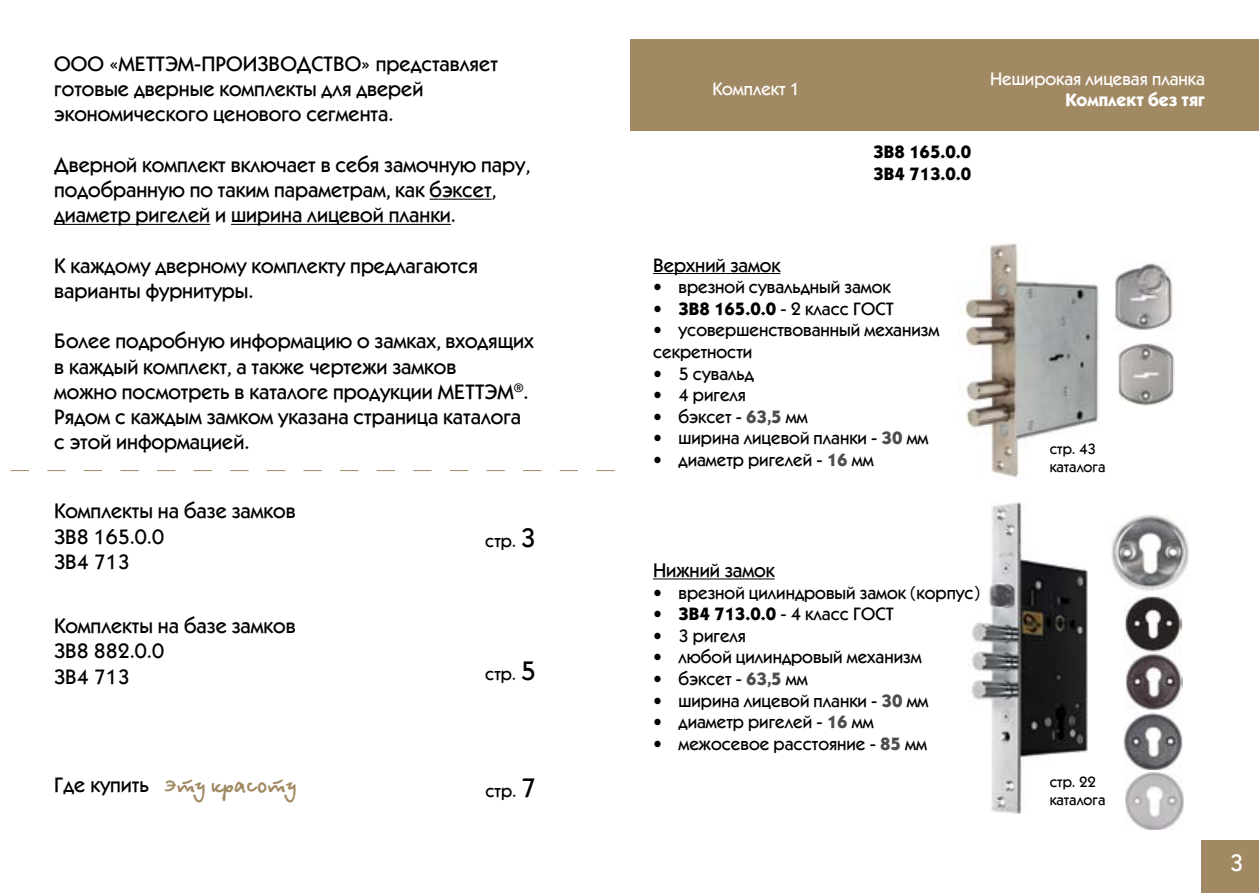
<style>
.page{position:relative;width:1259px;height:893px;background:#fff}
.page>*{position:absolute;margin:0;border:0;box-sizing:border-box;transform-origin:0 0}
.t1{font:700 27px "Betina Script CTT";color:#a18963}
.t2{font:500 24px "Kabel CTT";color:#fff}
.t3{font:500 21px/25.2px "Kabel CTT";color:#000}
.t4{font:500 19.5px "Kabel CTT";color:#000}
.t5{font:500 18px/21.6px "Kabel CTT";color:#000}
.t6{font:500 18px/21.6px "Kabel CTT";color:#000}
.t7{font:500 18px "Kabel CTT";color:#fff}
.t8{font:500 18px "Kabel CTT";color:#fff}
.t9{font:500 15px/18px "Kabel CTT";color:#000}
.s1{font-size:27px}
.s2{font-family:"Kabel CTT";font-weight:500;font-size:21px;color:#000}
.s3{font-style:inherit}
.s4{color:#4d4d4f}
</style>
<div class="page">
<hr style="left:429px;top:199px;width:62px;height:1px;background:#000">
<hr style="left:54px;top:224px;width:156px;height:1px;background:#000">
<hr style="left:231px;top:224px;width:220px;height:1px;background:#000">
<svg style="left:11px;top:470px;width:603px;height:1px"></svg>
<div style="left:630px;top:39px;width:629px;height:92px;background:#a18963"></div>
<img style="left:971px;top:502px;width:117px;height:312px">
<hr style="left:653px;top:273px;width:127px;height:1px;background:#000">
<hr style="left:653px;top:578px;width:122px;height:1px;background:#000">
<img style="left:961px;top:243px;width:139px;height:235px">
<img style="left:1115px;top:263px;width:58px;height:67px">
<img style="left:1118px;top:343px;width:56px;height:62px">
<img style="left:1111px;top:514px;width:77px;height:77px">
<img style="left:1123px;top:596px;width:58px;height:56px">
<img style="left:1125px;top:653px;width:57px;height:57px">
<img style="left:1123px;top:712px;width:59px;height:58px">
<img style="left:1125px;top:771px;width:58px;height:59px">
<div style="left:1202px;top:841px;width:57px;height:52px;background:#a18963"></div>
<p class="t3" style="left:54px;top:51px;width:445px">ООО «МЕТТЭМ-ПРОИЗВОДСТВО» представляет готовые дверные комплекты для дверей экономического ценового сегмента.</p>
<p class="t3" style="left:54px;top:152px;width:477px">Дверной комплект включает в себя замочную пару, подобранную по таким параметрам, как бэксет, диаметр ригелей и ширина лицевой планки.</p>
<p class="t3" style="left:54px;top:253px;width:425px">К каждому дверному комплекту предлагаются варианты фурнитуры.</p>
<p class="t3" style="left:54px;top:328px;width:481px">Более подробную информацию о замках, входящих в каждый комплект, а также чертежи замков<br>можно посмотреть в каталоге продукции МЕТТЭМ<sup>®</sup>.<br>Рядом с каждым замком указана страница каталога с этой информацией.</p>
<p class="t3" style="left:54px;top:498px;width:243px">Комплекты на базе замков<br>ЗВ8 165.0.0<br>ЗВ4 713</p>
<p class="t3" style="left:54px;top:613px;width:243px">Комплекты на базе замков<br>ЗВ8 882.0.0<br>ЗВ4 713</p>
<p class="t5" style="left:485px;top:530px;width:52px">стр. <span class="s1">3</span></p>
<p class="t5" style="left:485px;top:663px;width:52px">стр. <span class="s1">5</span></p>
<p class="t1" style="left:54px;top:767px;width:244px"><span class="s2">Где купить</span> эту красоту</p>
<p class="t5" style="left:485px;top:780px;width:52px">стр. <span class="s1">7</span></p>
<p class="t7" style="left:712px;top:79px;width:89px">Комплект 1</p>
<p class="t6" style="left:873px;top:141px;width:99px">ЗВ8 165.0.0<br>ЗВ4 713.0.0</p>
<p class="t7" style="left:990px;top:69px;width:216px">Неширокая лицевая планка</p>
<p class="t8" style="left:1065px;top:90px;width:141px">Комплект без тяг</p>
<p class="t4" style="left:653px;top:254px;width:129px">Верхний замок</p>
<p class="t5" style="left:653px;top:276px;width:239px">• врезной сувальдный замок</p>
<p class="t6" style="left:653px;top:298px;width:242px">• ЗВ8 165.0.0 <span class="s3">- 2 класс ГОСТ</span></p>
<p class="t5" style="left:653px;top:319px;width:288px">• усовершенствованный механизм секретности</p>
<p class="t5" style="left:653px;top:362px;width:102px">• 5 сувальд</p>
<p class="t5" style="left:653px;top:384px;width:95px">• 4 ригеля</p>
<p class="t5" style="left:653px;top:406px;width:156px">• бэксет - <span class="s4">63,5</span> мм</p>
<p class="t5" style="left:653px;top:427px;width:277px">• ширина лицевой планки - <span class="s4">30</span> мм</p>
<p class="t5" style="left:653px;top:449px;width:222px">• диаметр ригелей - <span class="s4">16</span> мм</p>
<p class="t9" style="left:1049px;top:440px;width:57px">стр. 43 каталога</p>
<p class="t4" style="left:653px;top:560px;width:123px">Нижний замок</p>
<p class="t5" style="left:653px;top:581px;width:329px">• врезной цилиндровый замок (корпус)</p>
<p class="t6" style="left:653px;top:603px;width:242px">• ЗВ4 713.0.0 <span class="s3">- 4 класс ГОСТ</span></p>
<p class="t5" style="left:653px;top:625px;width:95px">• 3 ригеля</p>
<p class="t5" style="left:653px;top:646px;width:270px">• любой цилиндровый механизм</p>
<p class="t5" style="left:653px;top:668px;width:156px">• бэксет - <span class="s4">63,5</span> мм</p>
<p class="t5" style="left:653px;top:689px;width:277px">• ширина лицевой планки - <span class="s4">30</span> мм</p>
<p class="t5" style="left:653px;top:711px;width:222px">• диаметр ригелей - <span class="s4">16</span> мм</p>
<p class="t5" style="left:653px;top:733px;width:275px">• межосевое расстояние - <span class="s4">85</span> мм</p>
<p class="t9" style="left:1049px;top:773px;width:57px">стр. 22 каталога</p>
<p class="t2" style="left:1229px;top:850px;width:15px">3</p>
</div>
